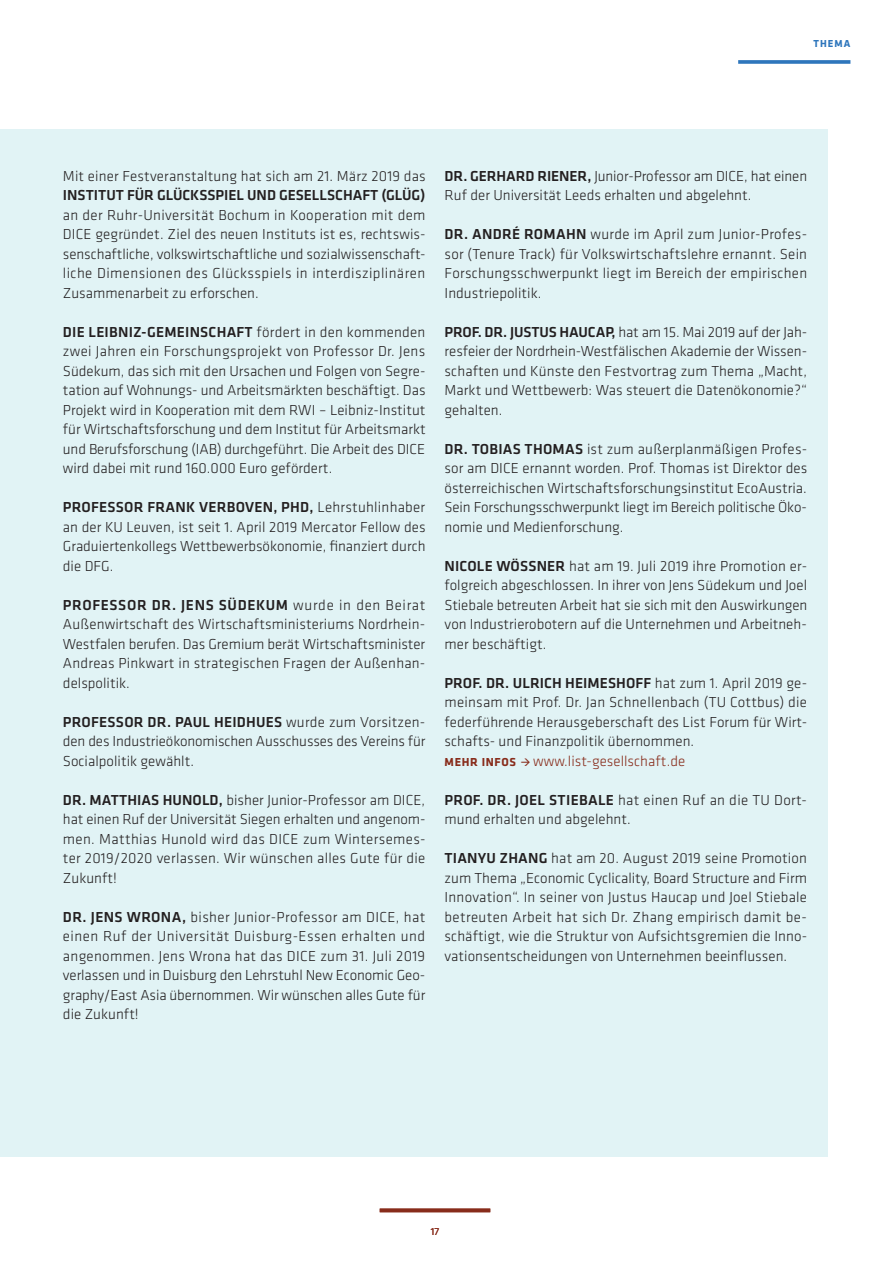
<style>
.page{position:relative;width:893px;height:1263px;background:#fff}
.page>*{position:absolute;margin:0;border:0;box-sizing:border-box;transform-origin:0 0}
.t1{font:300 15px/19.5px "Klavika Basic";letter-spacing:.005em;color:#231f20;text-align:justify}
.t2{font:500 15px "Klavika Basic";color:#231f20}
.t3{font:700 10.5px "Klavika Basic";letter-spacing:.1em;color:#2e76bc}
.t4{font:10.5px "Klavika Basic";color:#882c1b}
.s1{font-weight:500}
.s2{font-weight:700;font-size:12px;color:#882c1b}
.s3{color:#882c1b}
</style>
<div class="page">
<svg style="left:738px;top:60px;width:112px;height:4px"></svg>
<div style="left:0;top:129px;width:827px;height:1028px;background:#e1f3f5"></div>
<svg style="left:380px;top:1208px;width:110px;height:4px"></svg>
<p class="t3" style="left:813px;top:36px;width:39px">THEMA</p>
<p class="t1" style="left:63px;top:166px;width:364px">Mit einer Festveranstaltung hat sich am 21. März 2019 das</p>
<p class="t2" style="left:63px;top:185px;width:364px">INSTITUT FÜR GLÜCKSSPIEL UND GESELLSCHAFT (GLÜG)</p>
<p class="t1" style="left:63px;top:205px;width:364px">an der Ruhr-Universität Bochum in Kooperation mit dem DICE gegründet. Ziel des neuen Instituts ist es, rechtswis&shy;senschaftliche, volkswirtschaftliche und sozialwissenschaft&shy;liche Dimensionen des Glücksspiels in interdisziplinären Zusammenarbeit zu erforschen.</p>
<p class="t1" style="left:63px;top:322px;width:364px"><span class="s1">DIE LEIBNIZ-GEMEINSCHAFT</span> fördert in den kommenden zwei Jahren ein Forschungsprojekt von Professor Dr. Jens Südekum, das sich mit den Ursachen und Folgen von Segre&shy;tation auf Wohnungs- und Arbeitsmärkten beschäftigt. Das Projekt wird in Kooperation mit dem RWI – Leibniz-Institut für Wirtschaftsforschung und dem Institut für Arbeitsmarkt und Berufsforschung (IAB) durchgeführt. Die Arbeit des DICE wird dabei mit rund 160.000 Euro gefördert.</p>
<p class="t1" style="left:63px;top:497px;width:364px"><span class="s1">PROFESSOR FRANK VERBOVEN, PHD,</span> Lehrstuhlinhaber an der KU Leuven, ist seit 1. April 2019 Mercator Fellow des Graduiertenkollegs Wettbewerbsökonomie, finanziert durch die DFG.</p>
<p class="t1" style="left:63px;top:595px;width:364px"><span class="s1">PROFESSOR DR. JENS SÜDEKUM</span> wurde in den Beirat Außenwirtschaft des Wirtschaftsministeriums Nordrhein-Westfalen berufen. Das Gremium berät Wirtschaftsminister Andreas Pinkwart in strategischen Fragen der Außenhan&shy;delspolitik.</p>
<p class="t1" style="left:63px;top:712px;width:364px"><span class="s1">PROFESSOR DR. PAUL HEIDHUES</span> wurde zum Vorsitzen&shy;den des Industrieökonomischen Ausschusses des Vereins für Socialpolitik gewählt.</p>
<p class="t1" style="left:63px;top:790px;width:364px"><span class="s1">DR. MATTHIAS HUNOLD,</span> bisher Junior-Professor am DICE, hat einen Ruf der Universität Siegen erhalten und angenom&shy;men. Matthias Hunold wird das DICE zum Wintersemes&shy;ter 2019/2020 verlassen. Wir wünschen alles Gute für die Zukunft!</p>
<p class="t1" style="left:63px;top:907px;width:364px"><span class="s1">DR. JENS WRONA,</span> bisher Junior-Professor am DICE, hat einen Ruf der Universität Duisburg-Essen erhalten und angenommen. Jens Wrona hat das DICE zum 31. Juli 2019 verlassen und in Duisburg den Lehrstuhl New Economic Geo&shy;graphy/East Asia übernommen. Wir wünschen alles Gute für die Zukunft!</p>
<p class="t1" style="left:445px;top:166px;width:364px"><span class="s1">DR. GERHARD RIENER,</span> Junior-Professor am DICE, hat einen<br>Ruf der Universität Leeds erhalten und abgelehnt.</p>
<p class="t1" style="left:445px;top:224px;width:364px"><span class="s1">DR. ANDRÉ ROMAHN</span> wurde im April zum Junior-Profes&shy;sor (Tenure Track) für Volkswirtschaftslehre ernannt. Sein Forschungsschwerpunkt liegt im Bereich der empirischen Industriepolitik.</p>
<p class="t1" style="left:445px;top:322px;width:364px"><span class="s1">PROF. DR. JUSTUS HAUCAP,</span> hat am 15. Mai 2019 auf der Jah&shy;resfeier der Nordrhein-Westfälischen Akademie der Wissen&shy;schaften und Künste den Festvortrag zum Thema „Macht, Markt und Wettbewerb: Was steuert die Datenökonomie?“ gehalten.</p>
<p class="t1" style="left:445px;top:439px;width:364px"><span class="s1">DR. TOBIAS THOMAS</span> ist zum außerplanmäßigen Profes&shy;sor am DICE ernannt worden. Prof. Thomas ist Direktor des österreichischen Wirtschaftsforschungsinstitut EcoAustria.<br>Sein Forschungsschwerpunkt liegt im Bereich politische Öko&shy;nomie und Medienforschung.</p>
<p class="t1" style="left:445px;top:556px;width:364px"><span class="s1">NICOLE WÖSSNER</span> hat am 19. Juli 2019 ihre Promotion er&shy;folgreich abgeschlossen. In ihrer von Jens Südekum und Joel Stiebale betreuten Arbeit hat sie sich mit den Auswirkungen von Industrierobotern auf die Unternehmen und Arbeitneh&shy;mer beschäftigt.</p>
<p class="t1" style="left:445px;top:673px;width:364px;text-align:left"><span class="s1">PROF. DR. ULRICH HEIMESHOFF</span> hat zum 1. April 2019 ge&shy;meinsam mit Prof. Dr. Jan Schnellenbach (TU Cottbus) die federführende Herausgeberschaft des List Forum für Wirt&shy;schafts- und Finanzpolitik übernommen.<br><span class="s2">MEHR INFOS</span> <span class="s3">→ www.list-gesellschaft.de</span></p>
<p class="t1" style="left:445px;top:790px;width:364px"><span class="s1">PROF. DR. JOEL STIEBALE</span> hat einen Ruf an die TU Dort&shy;mund erhalten und abgelehnt.</p>
<p class="t1" style="left:445px;top:848px;width:364px"><span class="s1">TIANYU ZHANG</span> hat am 20. August 2019 seine Promotion zum Thema „Economic Cyclicality, Board Structure and Firm Innovation“. In seiner von Justus Haucap und Joel Stiebale betreuten Arbeit hat sich Dr. Zhang empirisch damit be&shy;schäftigt, wie die Struktur von Aufsichtsgremien die Inno&shy;vationsentscheidungen von Unternehmen beeinflussen.</p>
<p class="t4" style="left:431px;top:1225px;width:10px">17</p>
</div>
